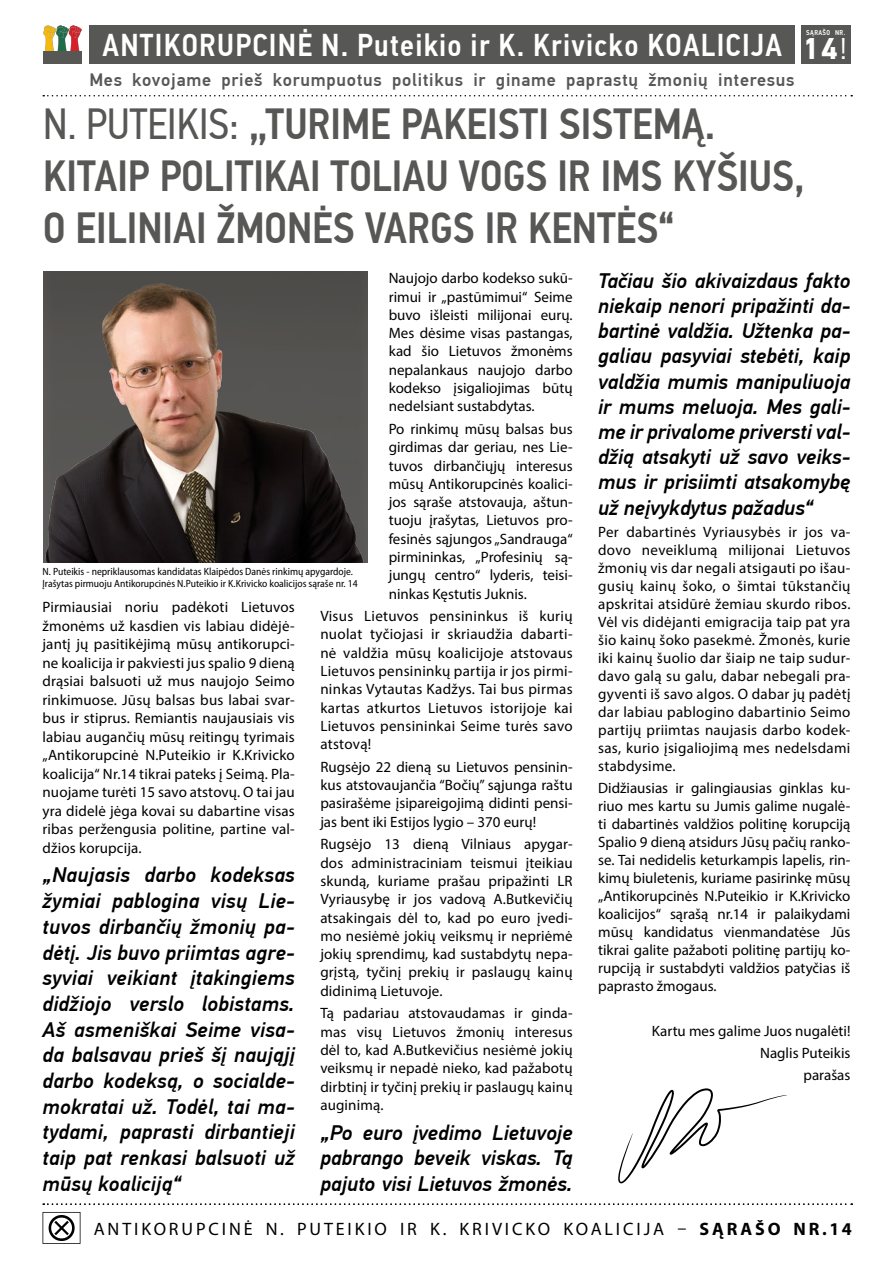
<style>
.page{position:relative;width:893px;height:1263px;background:#fff}
.page>*{position:absolute;margin:0;border:0;box-sizing:border-box;transform-origin:0 0}
.t1{font:500 43.5px/52.2px "PF Din Text Cond Pro";color:#575756}
.t2{font:500 31.5px "PF Din Text Cond Pro";letter-spacing:.04em;color:#fff}
.t3{font:italic 500 21px/25.7px "PF Din Text Pro";color:#000;text-align:justify}
.t4{font:500 18px "PF Din Text Pro";letter-spacing:.04em;color:#575756}
.t5{font:18px "Myriad Pro";letter-spacing:.16em;color:#000}
.t6{font:15px/18.3px "Myriad Pro";letter-spacing:.005em;color:#000;text-align:justify}
.t7{font:semi-condensed 10.5px/12.6px "Myriad Pro";color:#000}
.t8{font:500 7.05px "PF Din Text Cond Pro";letter-spacing:.06em;color:#fff}
.s1{font-weight:400}
.s2{font-weight:700}
</style>
<div class="page">
<svg style="left:43px;top:95px;width:809px;height:1px"></svg>
<svg style="left:43px;top:25px;width:39px;height:27px"></svg>
<div style="left:43px;top:51px;width:38px;height:12px;background:#575756"></div>
<div style="left:89px;top:25px;width:706px;height:38px;background:#575756"></div>
<div style="left:801px;top:25px;width:49px;height:38px;background:#575756"></div>
<svg style="left:43px;top:1212px;width:37px;height:32px"></svg>
<img style="left:43px;top:272px;width:324px;height:290px">
<svg style="left:43px;top:1203px;width:809px;height:2px"></svg>
<svg style="left:618px;top:1088px;width:169px;height:95px"></svg>
<h2 class="t2" style="left:103px;top:26px;width:746px">ANTIKORUPCINĖ N. Puteikio ir K. Krivicko KOALICIJA <sub>14</sub><sub>!</sub></h2>
<p class="t8" style="left:806px;top:28px;width:41px">SĄRAŠO NR.</p>
<p class="t4" style="left:89px;top:69px;width:707px">Mes kovojame prieš korumpuotus politikus ir giname paprastų žmonių interesus</p>
<h1 class="t1" style="left:43px;top:98px;width:763px"><span class="s1">N. PUTEIKIS:</span> „TURIME PAKEISTI SISTEMĄ.<br>KITAIP POLITIKAI TOLIAU VOGS IR IMS KYŠIUS,<br>O EILINIAI ŽMONĖS VARGS IR KENTĖS“</h1>
<p class="t6" style="left:389px;top:269px;width:185px">Naujojo darbo kodekso sukū&shy;rimui ir „pastūmimui“ Seime buvo išleisti milijonai eurų.<br>Mes dėsime visas pastangas, kad šio Lietuvos žmonėms nepalankaus naujojo darbo kodekso įsigaliojimas būtų nedelsiant sustabdytas.</p>
<p class="t6" style="left:389px;top:419px;width:185px">Po rinkimų mūsų balsas bus girdimas dar geriau, nes Lie&shy;tuvos dirbančiųjų interesus mūsų Antikorupcinės koalici&shy;jos sąraše atstovauja, aštun&shy;tuoju įrašytas, Lietuvos pro&shy;fesinės sąjungos „Sandrauga“ pirmininkas, „Profesinių są&shy;jungų centro“ lyderis, teisi&shy;ninkas Kęstutis Juknis.</p>
<p class="t6" style="left:320px;top:607px;width:254px">Visus Lietuvos pensininkus iš kurių nuolat tyčiojasi ir skriaudžia dabarti&shy;nė valdžia mūsų koalicijoje atstovaus Lietuvos pensininkų partija ir jos pirmi&shy;ninkas Vytautas Kadžys. Tai bus pirmas kartas atkurtos Lietuvos istorijoje kai Lietuvos pensininkai Seime turės savo atstovą!</p>
<p class="t6" style="left:320px;top:757px;width:254px">Rugsėjo 22 dieną su Lietuvos pensinin&shy;kus atstovaujančia “Bočių” sąjunga raštu pasirašėme įsipareigojimą didinti pensi&shy;jas bent iki Estijos lygio – 370 eurų!</p>
<p class="t6" style="left:320px;top:835px;width:254px">Rugsėjo 13 dieną Vilniaus apygar&shy;dos administraciniam teismui įteikiau skundą, kuriame prašau pripažinti LR Vyriausybę ir jos vadovą A.Butkevičių atsakingais dėl to, kad po euro įvedi&shy;mo nesiėmė jokių veiksmų ir nepriėmė jokių sprendimų, kad sustabdytų nepa&shy;grįstą, tyčinį prekių ir paslaugų kainų didinimą Lietuvoje.</p>
<p class="t6" style="left:320px;top:1004px;width:254px">Tą padariau atstovaudamas ir ginda&shy;mas visų Lietuvos žmonių interesus dėl to, kad A.Butkevičius nesiėmė jokių veiksmų ir nepadė nieko, kad pažabotų dirbtinį ir tyčinį prekių ir paslaugų kainų auginimą.</p>
<h3 class="t3" style="left:320px;top:1120px;width:254px">„Po euro įvedimo Lietuvoje pabrango beveik viskas. Tą pajuto visi Lietuvos žmonės.</h3>
<p class="t7" style="left:43px;top:565px;width:317px">N. Puteikis - nepriklausomas kandidatas Klaipėdos Danės rinkimų apygardoje.<br>Įrašytas pirmuoju Antikorupcinės N.Puteikio ir K.Krivicko koalicijos sąraše nr. 14</p>
<p class="t6" style="left:43px;top:598px;width:254px">Pirmiausiai noriu padėkoti Lietuvos žmonėms už kasdien vis labiau didėjė&shy;jantį jų pasitikėjimą mūsų antikorupci&shy;ne koalicija ir pakviesti jus spalio 9 dieną drąsiai balsuoti už mus naujojo Seimo rinkimuose. Jūsų balsas bus labai svar&shy;bus ir stiprus. Remiantis naujausiais vis labiau augančių mūsų reitingų tyrimais „Antikorupcinė N.Puteikio ir K.Krivicko koalicija“ Nr.14 tikrai pateks į Seimą. Pla&shy;nuojame turėti 15 savo atstovų. O tai jau yra didelė jėga kovai su dabartine visas ribas peržengusia politine, partine val&shy;džios korupcija.</p>
<p class="t3" style="left:43px;top:863px;width:254px">„Naujasis darbo kodeksas žymiai pablogina visų Lie&shy;tuvos dirbančių žmonių pa&shy;dėtį. Jis buvo priimtas agre&shy;syviai veikiant įtakingiems didžiojo verslo lobistams.<br>Aš asmeniškai Seime visa&shy;da balsavau prieš šį naująjį darbo kodeksą, o socialde&shy;mokratai už. Todėl, tai ma&shy;tydami, paprasti dirbantieji taip pat renkasi balsuoti už mūsų koaliciją“</p>
<p class="t3" style="left:598px;top:268px;width:254px;line-height:25.2px">Tačiau šio akivaizdaus fakto niekaip nenori pripažinti da&shy;bartinė valdžia. Užtenka pa&shy;galiau pasyviai stebėti, kaip valdžia mumis manipuliuoja ir mums meluoja. Mes gali&shy;me ir privalome priversti val&shy;džią atsakyti už savo veiks&shy;mus ir prisiimti atsakomybę už neįvykdytus pažadus“</p>
<p class="t6" style="left:598px;top:522px;width:254px">Per dabartinės Vyriausybės ir jos va&shy;dovo neveiklumą milijonai Lietuvos žmonių vis dar negali atsigauti po išau&shy;gusių kainų šoko, o šimtai tūkstančių apskritai atsidūrė žemiau skurdo ribos.<br>Vėl vis didėjanti emigracija taip pat yra šio kainų šoko pasekmė. Žmonės, kurie iki kainų šuolio dar šiaip ne taip sudur&shy;davo galą su galu, dabar nebegali pra&shy;gyventi iš savo algos. O dabar jų padėtį dar labiau pablogino dabartinio Seimo partijų priimtas naujasis darbo kodek&shy;sas, kurio įsigaliojimą mes nedelsdami stabdysime.</p>
<p class="t6" style="left:598px;top:779px;width:254px">Didžiausias ir galingiausias ginklas ku&shy;riuo mes kartu su Jumis galime nugalė&shy;ti dabartinės valdžios politinę korupciją Spalio 9 dieną atsidurs Jūsų pačių ranko&shy;se. Tai nedidelis keturkampis lapelis, rin&shy;kimų biuletenis, kuriame pasirinkę mūsų „Antikorupcinės N.Puteikio ir K.Krivicko koalicijos“ sąrašą nr.14 ir palaikydami mūsų kandidatus vienmandatėse Jūs tikrai galite pažaboti politinę partijų ko&shy;rupciją ir sustabdyti valdžios patyčias iš paprasto žmogaus.</p>
<p class="t6" style="left:652px;top:1019px;width:200px;line-height:22.2px;text-align:right">Kartu mes galime Juos nugalėti!<br>Naglis Puteikis<br>parašas</p>
<p class="t5" style="left:94px;top:1217px;width:760px">ANTIKORUPCINĖ N. PUTEIKIO IR K. KRIVICKO KOALICIJA – <span class="s2">SĄRAŠO NR.14</span></p>
</div>
